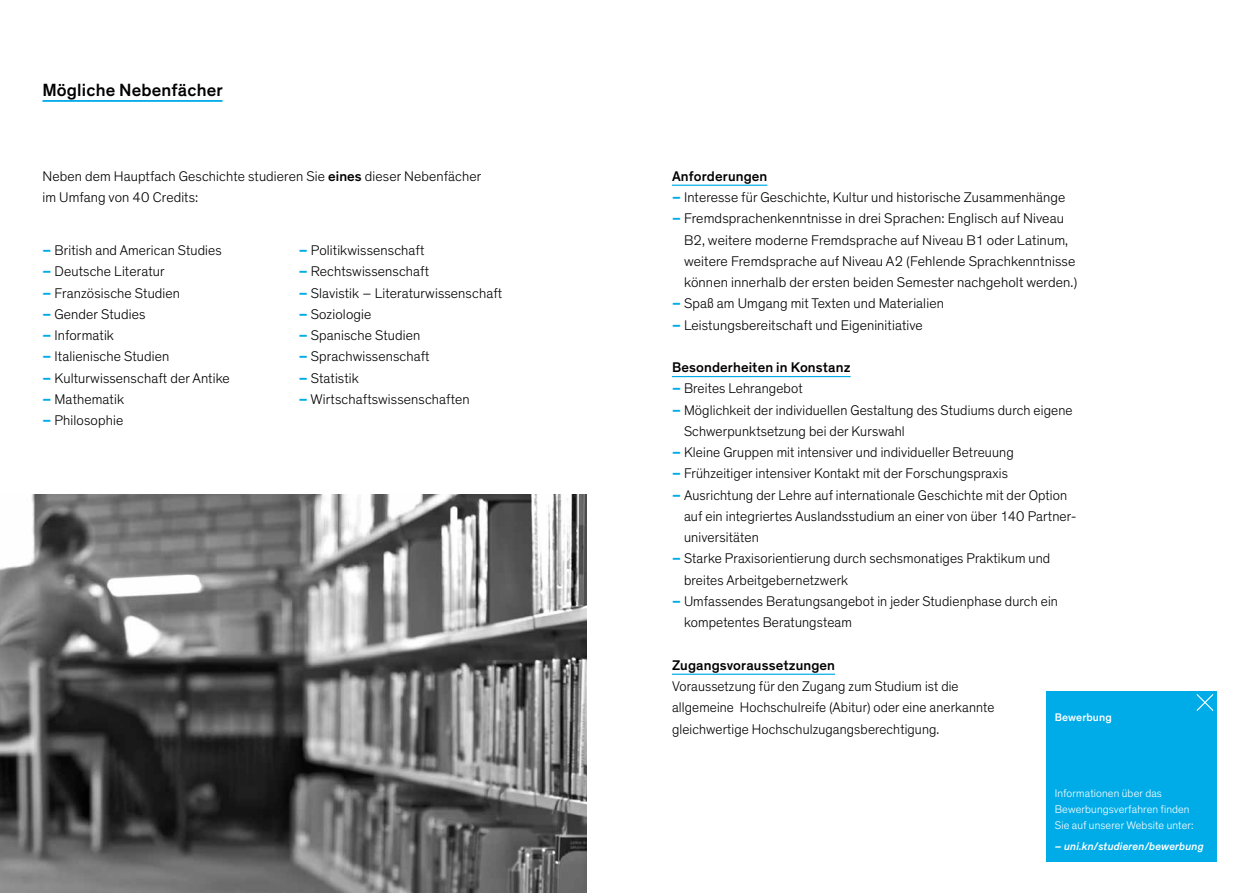
<style>
.page{position:relative;width:1259px;height:893px;background:#fff}
.page>*{position:absolute;margin:0;border:0;box-sizing:border-box;transform-origin:0 0}
.t1{font:500 18px "Theinhardt";letter-spacing:.01em;color:#000}
.t2{font:300 14.25px/21.3px "Theinhardt";letter-spacing:.01em;color:#000}
.t3{font:500 14.25px "Theinhardt";letter-spacing:.01em;color:#000}
.t4{font:300 11.25px/15.9px "Theinhardt";letter-spacing:.01em;color:#fff}
.t5{font:italic 500 11.25px "Theinhardt";letter-spacing:.01em;color:#fff}
.t6{font:500 11.25px "Theinhardt";letter-spacing:.01em;color:#fff}
.s1{font-weight:500}
.s2{font-weight:700;color:#00ace8}
</style>
<div class="page">
<hr style="left:672px;top:185px;width:95px;height:1px;background:#00ace8">
<hr style="left:672px;top:376px;width:178px;height:1px;background:#00ace8">
<hr style="left:672px;top:674px;width:163px;height:1px;background:#00ace8">
<div style="left:1046px;top:691px;width:170px;height:170px;background:#00ace8"></div>
<svg style="left:1196px;top:694px;width:18px;height:17px"></svg>
<hr style="left:43px;top:100px;width:179px;height:2px;background:#00ace8">
<img style="left:0;top:494px;width:587px;height:399px">
<p class="t1" style="left:43px;top:79px;width:182px">Mögliche Nebenfächer</p>
<p class="t2" style="left:43px;top:165px;width:440px">Neben dem Hauptfach Geschichte studieren Sie <span class="s1">eines</span> dieser Nebenfächer im Umfang von 40 Credits:</p>
<p class="t2" style="left:43px;top:240px;width:181px"><span class="s2">–</span> British and American Studies</p>
<p class="t2" style="left:43px;top:261px;width:124px"><span class="s2">–</span> Deutsche Literatur</p>
<p class="t2" style="left:43px;top:282px;width:139px"><span class="s2">–</span> Französische Studien</p>
<p class="t2" style="left:43px;top:304px;width:104px"><span class="s2">–</span> Gender Studies</p>
<p class="t2" style="left:43px;top:325px;width:73px"><span class="s2">–</span> Informatik</p>
<p class="t2" style="left:43px;top:346px;width:128px"><span class="s2">–</span> Italienische Studien</p>
<p class="t2" style="left:43px;top:367px;width:189px"><span class="s2">–</span> Kulturwissenschaft der Antike</p>
<p class="t2" style="left:43px;top:389px;width:83px"><span class="s2">–</span> Mathematik</p>
<p class="t2" style="left:43px;top:410px;width:82px"><span class="s2">–</span> Philosophie</p>
<p class="t2" style="left:299px;top:240px;width:127px"><span class="s2">–</span> Politikwissenschaft</p>
<p class="t2" style="left:299px;top:261px;width:132px"><span class="s2">–</span> Rechtswissenschaft</p>
<p class="t2" style="left:299px;top:282px;width:205px"><span class="s2">–</span> Slavistik – Literaturwissenschaft</p>
<p class="t2" style="left:299px;top:304px;width:74px"><span class="s2">–</span> Soziologie</p>
<p class="t2" style="left:299px;top:325px;width:123px"><span class="s2">–</span> Spanische Studien</p>
<p class="t2" style="left:299px;top:346px;width:132px"><span class="s2">–</span> Sprachwissenschaft</p>
<p class="t2" style="left:299px;top:367px;width:62px"><span class="s2">–</span> Statistik</p>
<p class="t2" style="left:299px;top:389px;width:172px"><span class="s2">–</span> Wirtschaftswissenschaften</p>
<p class="t3" style="left:672px;top:167px;width:97px">Anforderungen</p>
<p class="t2" style="left:672px;top:187px;width:395px"><span class="s2">–</span> Interesse für Geschichte, Kultur und historische Zusammenhänge</p>
<p class="t2" style="left:684px;top:208px;width:394px;text-indent:-12px"><span class="s2">–</span> Fremdsprachenkenntnisse in drei Sprachen: Englisch auf Niveau B2, weitere moderne Fremdsprache auf Niveau B1 oder Latinum, weitere Fremdsprache auf Niveau A2 (Fehlende Sprachkenntnisse können innerhalb der ersten beiden Semester nachgeholt werden.)</p>
<p class="t2" style="left:672px;top:293px;width:273px"><span class="s2">–</span> Spaß am Umgang mit Texten und Materialien</p>
<p class="t2" style="left:672px;top:314px;width:252px"><span class="s2">–</span> Leistungsbereitschaft und Eigeninitiative</p>
<p class="t3" style="left:672px;top:359px;width:180px">Besonderheiten in Konstanz</p>
<p class="t2" style="left:672px;top:378px;width:132px"><span class="s2">–</span> Breites Lehrangebot</p>
<p class="t2" style="left:684px;top:399px;width:390px;text-indent:-12px"><span class="s2">–</span> Möglichkeit der individuellen Gestaltung des Studiums durch eigene<br>Schwerpunktsetzung bei der Kurswahl</p>
<p class="t2" style="left:672px;top:442px;width:343px"><span class="s2">–</span> Kleine Gruppen mit intensiver und individueller Betreuung</p>
<p class="t2" style="left:672px;top:463px;width:337px"><span class="s2">–</span> Frühzeitiger intensiver Kontakt mit der Forschungspraxis</p>
<p class="t2" style="left:684px;top:484px;width:392px;text-indent:-12px"><span class="s2">–</span> Ausrichtung der Lehre auf internationale Geschichte mit der Option auf ein integriertes Auslandsstudium an einer von über 140 Partner&shy;universitäten</p>
<p class="t2" style="left:684px;top:548px;width:368px;text-indent:-12px"><span class="s2">–</span> Starke Praxisorientierung durch sechsmonatiges Praktikum und breites Arbeitgebernetzwerk</p>
<p class="t2" style="left:684px;top:591px;width:375px;text-indent:-12px"><span class="s2">–</span> Umfassendes Beratungsangebot in jeder Studienphase durch ein kompetentes Beratungsteam</p>
<p class="t3" style="left:672px;top:656px;width:164px">Zugangsvoraussetzungen</p>
<p class="t2" style="left:672px;top:676px;width:324px">Voraussetzung für den Zugang zum Studium ist die allgemeine Hochschulreife (Abitur) oder eine anerkannte gleichwertige Hochschulzugangsberechtigung.</p>
<p class="t6" style="left:1054px;top:711px;width:58px">Bewerbung</p>
<p class="t4" style="left:1054px;top:786px;width:140px">Informationen über das<br>Bewerbungsverfahren finden<br>Sie auf unserer Website unter:</p>
<p class="t5" style="left:1054px;top:840px;width:150px">– uni.kn/studieren/bewerbung</p>
</div>
